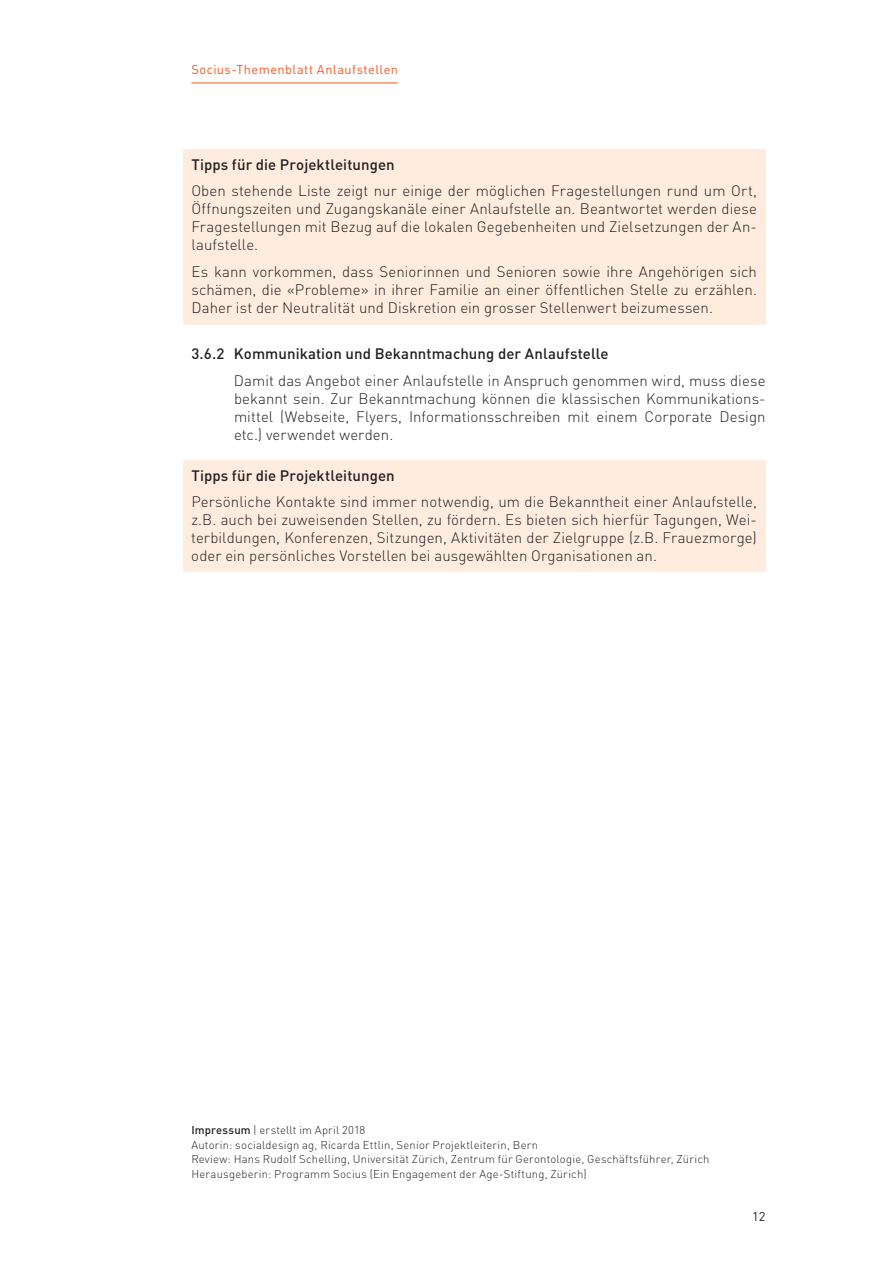
<style>
.page{position:relative;width:893px;height:1263px;background:#fff}
.page>*{position:absolute;margin:0;border:0;box-sizing:border-box;transform-origin:0 0}
.t1{font:300 15px/18px "DIN";letter-spacing:.005em;color:#231f20;text-align:justify}
.t2{font:500 15px "DIN";letter-spacing:.005em;color:#231f20}
.t3{font:12.75px "DIN";letter-spacing:.035em;color:#f15921}
.t4{font:12.75px "DIN";color:#231f20}
.t5{font:300 11.25px/14.5px "DIN";letter-spacing:.02em;color:#231f20}
.s1{font-weight:500}
</style>
<div class="page">
<hr style="left:191px;top:83px;width:207px;height:1px;background:#f15921">
<div style="left:183px;top:149px;width:582px;height:175px;background:#feecdf"></div>
<div style="left:183px;top:460px;width:582px;height:111px;background:#feecdf"></div>
<p class="t3" style="left:191px;top:62px;width:208px">Socius-Themenblatt Anlaufstellen</p>
<p class="t2" style="left:191px;top:155px;width:205px">Tipps für die Projektleitungen</p>
<p class="t1" style="left:191px;top:182px;width:567px">Oben stehende Liste zeigt nur einige der möglichen Fragestellungen rund um Ort, Öffnungszeiten und Zugangskanäle einer Anlaufstelle an. Beantwortet werden diese Fragestellungen mit Bezug auf die lokalen Gegebenheiten und Zielsetzungen der An&shy;laufstelle.</p>
<p class="t1" style="left:191px;top:262px;width:567px">Es kann vorkommen, dass Seniorinnen und Senioren sowie ihre Angehörigen sich schämen, die «Probleme» in ihrer Familie an einer öffentlichen Stelle zu erzählen.<br>Daher ist der Neutralität und Diskretion ein grosser Stellenwert beizumessen.</p>
<p class="t2" style="left:191px;top:344px;width:419px">3.6.2 Kommunikation und Bekanntmachung der Anlaufstelle</p>
<p class="t1" style="left:234px;top:371px;width:533px">Damit das Angebot einer Anlaufstelle in Anspruch genommen wird, muss diese bekannt sein. Zur Bekanntmachung können die klassischen Kommunikations&shy;mittel (Webseite, Flyers, Informationsschreiben mit einem Corporate Design etc.) verwendet werden.</p>
<p class="t2" style="left:191px;top:466px;width:205px">Tipps für die Projektleitungen</p>
<p class="t1" style="left:191px;top:493px;width:567px">Persönliche Kontakte sind immer notwendig, um die Bekanntheit einer Anlaufstelle, z.B. auch bei zuweisenden Stellen, zu fördern. Es bieten sich hierfür Tagungen, Wei&shy;terbildungen, Konferenzen, Sitzungen, Aktivitäten der Zielgruppe (z.B. Frauezmorge) oder ein persönliches Vorstellen bei ausgewählten Organisationen an.</p>
<p class="t5" style="left:191px;top:1123px;width:519px"><span class="s1">Impressum</span> | erstellt im April 2018<br>Autorin: socialdesign ag, Ricarda Ettlin, Senior Projektleiterin, Bern<br>Review: Hans Rudolf Schelling, Universität Zürich, Zentrum für Gerontologie, Geschäftsführer, Zürich Herausgeberin: Programm Socius (Ein Engagement der Age-Stiftung, Zürich)</p>
<p class="t4" style="left:752px;top:1208px;width:15px">12</p>
</div>
